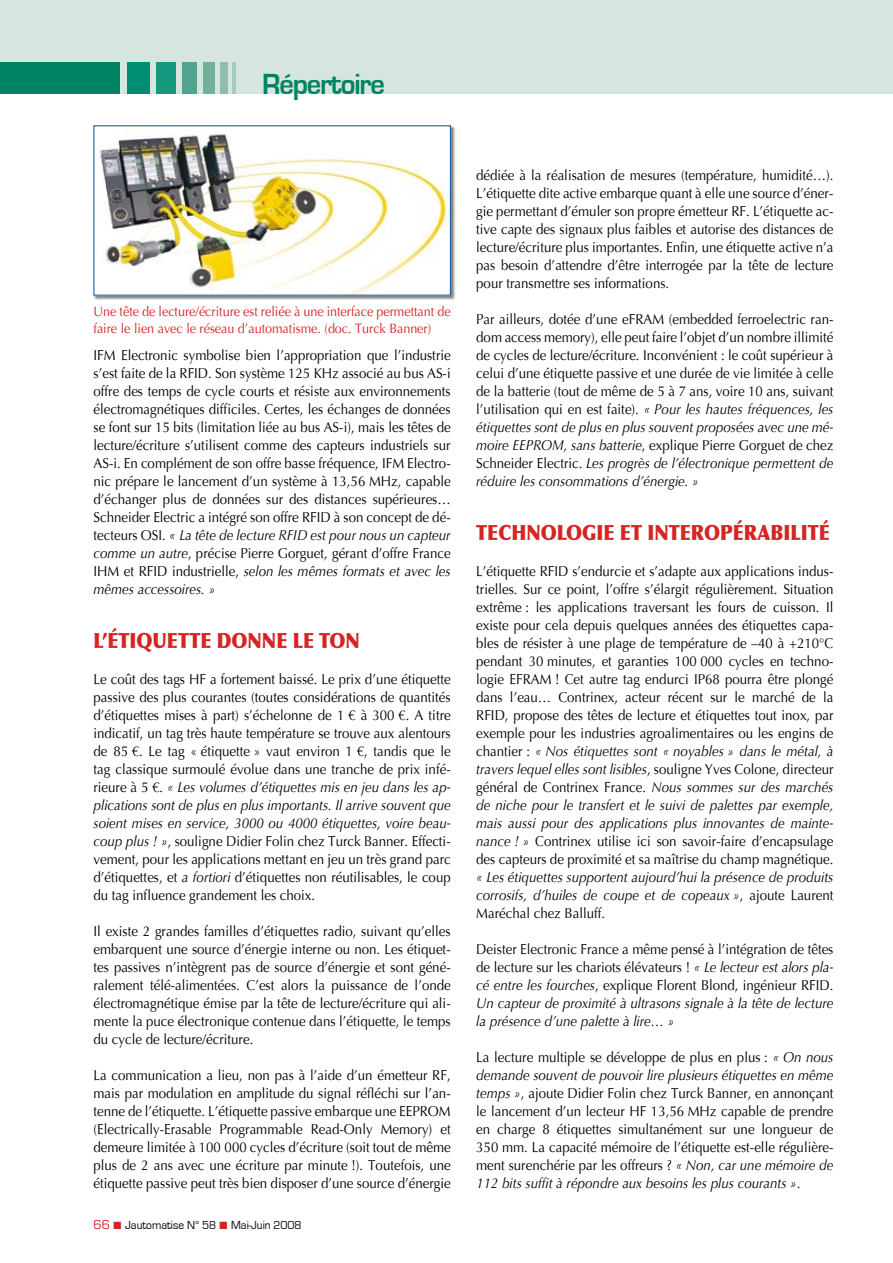
<style>
.page{position:relative;width:893px;height:1263px;background:#fff}
.page>*{position:absolute;margin:0;border:0;box-sizing:border-box;transform-origin:0 0}
.t1{font:700 30px "Eurostile";letter-spacing:-.04em;color:#008365;scale:.95 1}
.t2{font:900 21px "Optima";color:#d52422;scale:.86 1}
.t3{font:14.25px/18px "Optima";color:#000;text-align:justify;scale:.93 1}
.t4{font:italic 14.25px/18px "Optima";color:#000;text-align:justify;scale:.93 1}
.t5{font:13.5px/16.2px "Optima";color:#d52422;scale:.93 1}
.t6{font:12px "Eurostile";color:#000;scale:.95 1}
.s1{font-style:italic}
.s2{font-size:13.5px;color:#d52422}
.s3{color:#d52422}
.s4{font-style:normal}
</style>
<div class="page">
<div style="left:0;top:0;width:893px;height:94px;background:#d6e5de"></div>
<div style="left:0;top:62px;width:120px;height:32px;background:#008365"></div>
<div style="left:128px;top:62px;width:22px;height:32px;background:#008d71"></div>
<div style="left:157px;top:62px;width:19px;height:32px;background:#16987f"></div>
<div style="left:182px;top:62px;width:15px;height:32px;background:#50a48e"></div>
<div style="left:203px;top:62px;width:11px;height:32px;background:#71b09d"></div>
<div style="left:220px;top:62px;width:7px;height:32px;background:#8dbdad"></div>
<hr style="left:232px;top:62px;width:4px;height:32px;background:#a8cbbe">
<div style="left:93px;top:124px;width:363px;height:177px;background:#000;opacity:.5"></div>
<img style="left:96px;top:127px;width:353px;height:167px">
<h1 class="t1" style="left:262px;top:68px;width:131px">Répertoire</h1>
<p class="t5" style="left:94px;top:304px;width:386px">Une tête de lecture/écriture est reliée à une interface permettant de faire le lien avec le réseau d’automatisme. (doc. Turck Banner)</p>
<p class="t3" style="left:94px;top:346px;width:386px">IFM Electronic symbolise bien l’appropriation que l’industrie s’est faite de la RFID. Son système 125 KHz associé au bus AS-i offre des temps de cycle courts et résiste aux environnements électromagnétiques difficiles. Certes, les échanges de données se font sur 15 bits (limitation liée au bus AS-i), mais les têtes de lecture/écriture s’utilisent comme des capteurs industriels sur AS-i. En complément de son offre basse fréquence, IFM Electro&shy;nic prépare le lancement d’un système à 13,56 MHz, capable d’échanger plus de données sur des distances supérieures… Schneider Electric a intégré son offre RFID à son concept de dé&shy;tecteurs OSI. <span class="s1">« La tête de lecture RFID est pour nous un capteur comme un autre</span>, précise Pierre Gorguet, gérant d’offre France IHM et RFID industrielle, <span class="s1">selon les mêmes formats et avec les mêmes accessoires. »</span></p>
<h2 class="t2" style="left:94px;top:628px;width:311px">L’ÉTIQUETTE DONNE LE TON</h2>
<p class="t3" style="left:94px;top:670px;width:386px">Le coût des tags HF a fortement baissé. Le prix d’une étiquette passive des plus courantes (toutes considérations de quantités d’étiquettes mises à part) s’échelonne de 1 € à 300 €. A titre indicatif, un tag très haute température se trouve aux alentours de 85 €. Le tag « étiquette » vaut environ 1 €, tandis que le tag classique surmoulé évolue dans une tranche de prix infé&shy;rieure à 5 €. <span class="s1">« Les volumes d’étiquettes mis en jeu dans les ap&shy;plications sont de plus en plus importants. Il arrive souvent que soient mises en service, 3000 ou 4000 étiquettes, voire beau&shy;coup plus ! »</span>, souligne Didier Folin chez Turck Banner. Effecti&shy;vement, pour les applications mettant en jeu un très grand parc d’étiquettes, et <span class="s1">a fortiori</span> d’étiquettes non réutilisables, le coup du tag influence grandement les choix.</p>
<p class="t3" style="left:94px;top:922px;width:386px">Il existe 2 grandes familles d’étiquettes radio, suivant qu’elles embarquent une source d’énergie interne ou non. Les étiquet&shy;tes passives n’intègrent pas de source d’énergie et sont géné&shy;ralement télé-alimentées. C’est alors la puissance de l’onde électromagnétique émise par la tête de lecture/écriture qui ali&shy;mente la puce électronique contenue dans l’étiquette, le temps du cycle de lecture/écriture.</p>
<p class="t3" style="left:94px;top:1066px;width:386px">La communication a lieu, non pas à l’aide d’un émetteur RF, mais par modulation en amplitude du signal réfléchi sur l’an&shy;tenne de l’étiquette. L’étiquette passive embarque une EEPROM (Electrically-Erasable Programmable Read-Only Memory) et demeure limitée à 100 000 cycles d’écriture (soit tout de même plus de 2 ans avec une écriture par minute !). Toutefois, une étiquette passive peut très bien disposer d’une source d’énergie</p>
<p class="t6" style="left:94px;top:1218px;width:220px"><span class="s2">66</span> <span class="s3">■</span> Jautomatise N° 58 <span class="s3">■</span> Mai-Juin 2008</p>
<p class="t3" style="left:476px;top:166px;width:386px">dédiée à la réalisation de mesures (température, humidité…).<br>L’étiquette dite active embarque quant à elle une source d’éner&shy;gie permettant d’émuler son propre émetteur RF. L’étiquette ac&shy;tive capte des signaux plus faibles et autorise des distances de lecture/écriture plus importantes. Enfin, une étiquette active n’a pas besoin d’attendre d’être interrogée par la tête de lecture pour transmettre ses informations.</p>
<p class="t3" style="left:476px;top:310px;width:386px">Par ailleurs, dotée d’une eFRAM (embedded ferroelectric ran&shy;dom access memory), elle peut faire l’objet d’un nombre illimité de cycles de lecture/écriture. Inconvénient : le coût supérieur à celui d’une étiquette passive et une durée de vie limitée à celle de la batterie (tout de même de 5 à 7 ans, voire 10 ans, suivant l’utilisation qui en est faite). <span class="s1">« Pour les hautes fréquences, les étiquettes sont de plus en plus souvent proposées avec une mé&shy;moire EEPROM, sans batterie</span>, explique Pierre Gorguet de chez Schneider Electric. <span class="s1">Les progrès de l’électronique permettent de réduire les consommations d’énergie. »</span></p>
<h2 class="t2" style="left:476px;top:520px;width:413px">TECHNOLOGIE ET INTEROPÉRABILITÉ</h2>
<p class="t3" style="left:476px;top:562px;width:386px">L’étiquette RFID s’endurcie et s’adapte aux applications indus&shy;trielles. Sur ce point, l’offre s’élargit régulièrement. Situation extrême : les applications traversant les fours de cuisson. Il existe pour cela depuis quelques années des étiquettes capa&shy;bles de résister à une plage de température de –40 à +210°C pendant 30 minutes, et garanties 100 000 cycles en techno&shy;logie EFRAM ! Cet autre tag endurci IP68 pourra être plongé dans l’eau… Contrinex, acteur récent sur le marché de la RFID, propose des têtes de lecture et étiquettes tout inox, par exemple pour les industries agroalimentaires ou les engins de chantier : <span class="s1">« Nos étiquettes sont « noyables » dans le métal, à travers lequel elles sont lisibles</span>, souligne Yves Colone, directeur général de Contrinex France. <span class="s1">Nous sommes sur des marchés de niche pour le transfert et le suivi de palettes par exemple, mais aussi pour des applications plus innovantes de mainte&shy;nance ! »</span> Contrinex utilise ici son savoir-faire d’encapsulage des capteurs de proximité et sa maîtrise du champ magnétique.</p>
<p class="t4" style="left:476px;top:868px;width:386px">« Les étiquettes supportent aujourd’hui la présence de produits corrosifs, d’huiles de coupe et de copeaux »<span class="s4">, ajoute Laurent Maréchal chez Balluff.</span></p>
<p class="t3" style="left:476px;top:940px;width:386px">Deister Electronic France a même pensé à l’intégration de têtes de lecture sur les chariots élévateurs ! <span class="s1">« Le lecteur est alors pla&shy;cé entre les fourches</span>, explique Florent Blond, ingénieur RFID.<br><span class="s1">Un capteur de proximité à ultrasons signale à la tête de lecture la présence d’une palette à lire… »</span></p>
<p class="t3" style="left:476px;top:1048px;width:386px">La lecture multiple se développe de plus en plus : <span class="s1">« On nous demande souvent de pouvoir lire plusieurs étiquettes en même temps »</span>, ajoute Didier Folin chez Turck Banner, en annonçant le lancement d’un lecteur HF 13,56 MHz capable de prendre en charge 8 étiquettes simultanément sur une longueur de 350 mm. La capacité mémoire de l’étiquette est-elle régulière&shy;ment surenchérie par les offreurs ? <span class="s1">« Non, car une mémoire de 112 bits suffit à répondre aux besoins les plus courants »</span>.</p>
</div>
